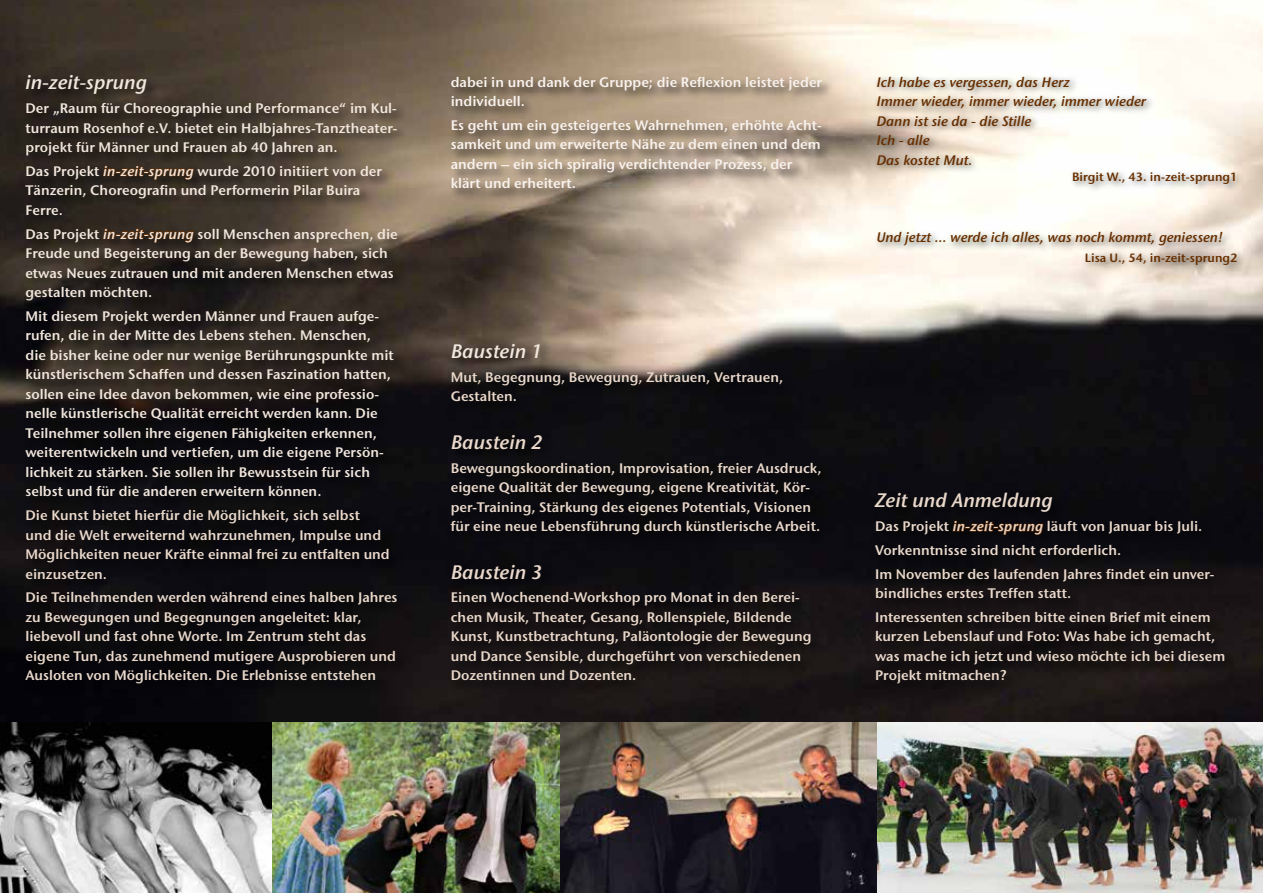
<style>
.page{position:relative;width:1263px;height:893px;background:#fff}
.page>*{position:absolute;margin:0;border:0;box-sizing:border-box;transform-origin:0 0}
.t1{font:italic 600 19.5px "Stone Sans ITC Std";color:#ead9cb}
.t2{font:italic 600 19.5px "Stone Sans ITC Std";color:#f1e6dc}
.t3{font:600 13.8px/19.5px "Stone Sans ITC Std";color:#ead9cb}
.t4{font:600 13.8px/19.5px "Stone Sans ITC Std";color:#f1e6dc}
.t5{font:600 13.8px/19.5px "Stone Sans ITC Std";color:#f8f2ee}
.t6{font:italic 600 13.8px/19.5px "Stone Sans ITC Std";color:#672e00}
.t7{font:600 12px "Stone Sans ITC Std";color:#672e00}
.s1{font-style:italic}
</style>
<div class="page">
<img style="left:0;top:0;width:1263px;height:723px">
<div style="left:24px;top:74px;width:386px;height:623px;background:#000;opacity:.75"></div>
<svg style="left:103px;top:165px;width:91px;height:15px"></svg>
<svg style="left:103px;top:228px;width:91px;height:15px"></svg>
<div style="left:450px;top:75px;width:385px;height:128px;background:#000;opacity:.75"></div>
<div style="left:873px;top:491px;width:365px;height:206px;background:#000;opacity:.75"></div>
<svg style="left:952px;top:520px;width:92px;height:15px"></svg>
<img style="left:560px;top:723px;width:703px;height:170px">
<img style="left:0;top:723px;width:273px;height:170px">
<img style="left:273px;top:723px;width:287px;height:170px">
<div style="left:450px;top:342px;width:384px;height:352px;background:#000;opacity:.75"></div>
<div style="left:873px;top:73px;width:373px;height:202px;background:#000;opacity:.54"></div>
<h1 class="t2" style="left:26px;top:71px;width:123px">in-zeit-sprung</h1>
<p class="t4" style="left:26px;top:98px;width:373px;text-align:justify">Der „Raum für Choreographie und Performance“ im Kul&shy;turraum Rosenhof e.V. bietet ein Halbjahres-Tanztheater&shy;projekt für Männer und Frauen ab 40 Jahren an.</p>
<p class="t4" style="left:26px;top:161px;width:358px">Das Projekt <span class="s1">in-zeit-sprung</span> wurde 2010 initiiert von der<br>Tänzerin, Choreografin und Performerin Pilar Buira<br>Ferre.</p>
<p class="t4" style="left:26px;top:224px;width:374px">Das Projekt <span class="s1">in-zeit-sprung</span> soll Menschen ansprechen, die Freude und Begeisterung an der Bewegung haben, sich etwas Neues zutrauen und mit anderen Menschen etwas gestalten möchten.</p>
<p class="t4" style="left:26px;top:306px;width:370px">Mit diesem Projekt werden Männer und Frauen aufge&shy;rufen, die in der Mitte des Lebens stehen. Menschen, die bisher keine oder nur wenige Berührungspunkte mit künstlerischem Schaffen und dessen Faszination hatten, sollen eine Idee davon bekommen, wie eine professio&shy;nelle künstlerische Qualität erreicht werden kann. Die Teilnehmer sollen ihre eigenen Fähigkeiten erkennen, weiterentwickeln und vertiefen, um die eigene Persön&shy;lichkeit zu stärken. Sie sollen ihr Bewusstsein für sich selbst und für die anderen erweitern können.</p>
<p class="t3" style="left:26px;top:505px;width:366px">Die Kunst bietet hierfür die Möglichkeit, sich selbst<br>und die Welt erweiternd wahrzunehmen, Impulse und Möglichkeiten neuer Kräfte einmal frei zu entfalten und einzusetzen.</p>
<p class="t3" style="left:26px;top:588px;width:374px">Die Teilnehmenden werden während eines halben Jahres zu Bewegungen und Begegnungen angeleitet: klar, liebevoll und fast ohne Worte. Im Zentrum steht das eigene Tun, das zunehmend mutigere Ausprobieren und Ausloten von Möglichkeiten. Die Erlebnisse entstehen</p>
<p class="t5" style="left:451px;top:72px;width:373px">dabei in und dank der Gruppe; die Reflexion leistet jeder individuell.</p>
<p class="t5" style="left:451px;top:115px;width:372px">Es geht um ein gesteigertes Wahrnehmen, erhöhte Acht&shy;samkeit und um erweiterte Nähe zu dem einen und dem andern – ein sich spiralig verdichtender Prozess, der klärt und erheitert.</p>
<h1 class="t2" style="left:451px;top:339px;width:93px">Baustein 1</h1>
<p class="t3" style="left:451px;top:367px;width:334px">Mut, Begegnung, Bewegung, Zutrauen, Vertrauen,<br>Gestalten.</p>
<h1 class="t1" style="left:451px;top:430px;width:93px">Baustein 2</h1>
<p class="t3" style="left:451px;top:458px;width:372px">Bewegungskoordination, Improvisation, freier Ausdruck, eigene Qualität der Bewegung, eigene Kreativität, Kör&shy;per-Training, Stärkung des eigenes Potentials, Visionen für eine neue Lebensführung durch künstlerische Arbeit.</p>
<h1 class="t1" style="left:451px;top:560px;width:93px">Baustein 3</h1>
<p class="t3" style="left:451px;top:588px;width:362px">Einen Wochenend-Workshop pro Monat in den Berei&shy;chen Musik, Theater, Gesang, Rollenspiele, Bildende Kunst, Kunstbetrachtung, Paläontologie der Bewegung und Dance Sensible, durchgeführt von verschiedenen Dozentinnen und Dozenten.</p>
<p class="t6" style="left:876px;top:72px;width:271px">Ich habe es vergessen, das Herz<br>Immer wieder, immer wieder, immer wieder<br>Dann ist sie da - die Stille<br>Ich - alle<br>Das kostet Mut.</p>
<p class="t7" style="left:1072px;top:169px;width:167px">Birgit W., 43. in-zeit-sprung1</p>
<p class="t6" style="left:876px;top:228px;width:348px">Und jetzt … werde ich alles, was noch kommt, geniessen!</p>
<p class="t7" style="left:1085px;top:250px;width:154px">Lisa U., 54, in-zeit-sprung2</p>
<h1 class="t1" style="left:875px;top:489px;width:179px">Zeit und Anmeldung</h1>
<p class="t3" style="left:875px;top:514px;width:341px;line-height:23.7px">Das Projekt <span class="s1">in-zeit-sprung</span> läuft von Januar bis Juli.<br>Vorkenntnisse sind nicht erforderlich.<br>Im November des laufenden Jahres findet ein unver-</p>
<p class="t3" style="left:875px;top:581px;width:337px;line-height:23.7px">bindliches erstes Treffen statt.<br>Interessenten schreiben bitte einen Brief mit einem</p>
<p class="t3" style="left:875px;top:627px;width:352px">kurzen Lebenslauf und Foto: Was habe ich gemacht, was mache ich jetzt und wieso möchte ich bei diesem<br>Projekt mitmachen?</p>
</div>
